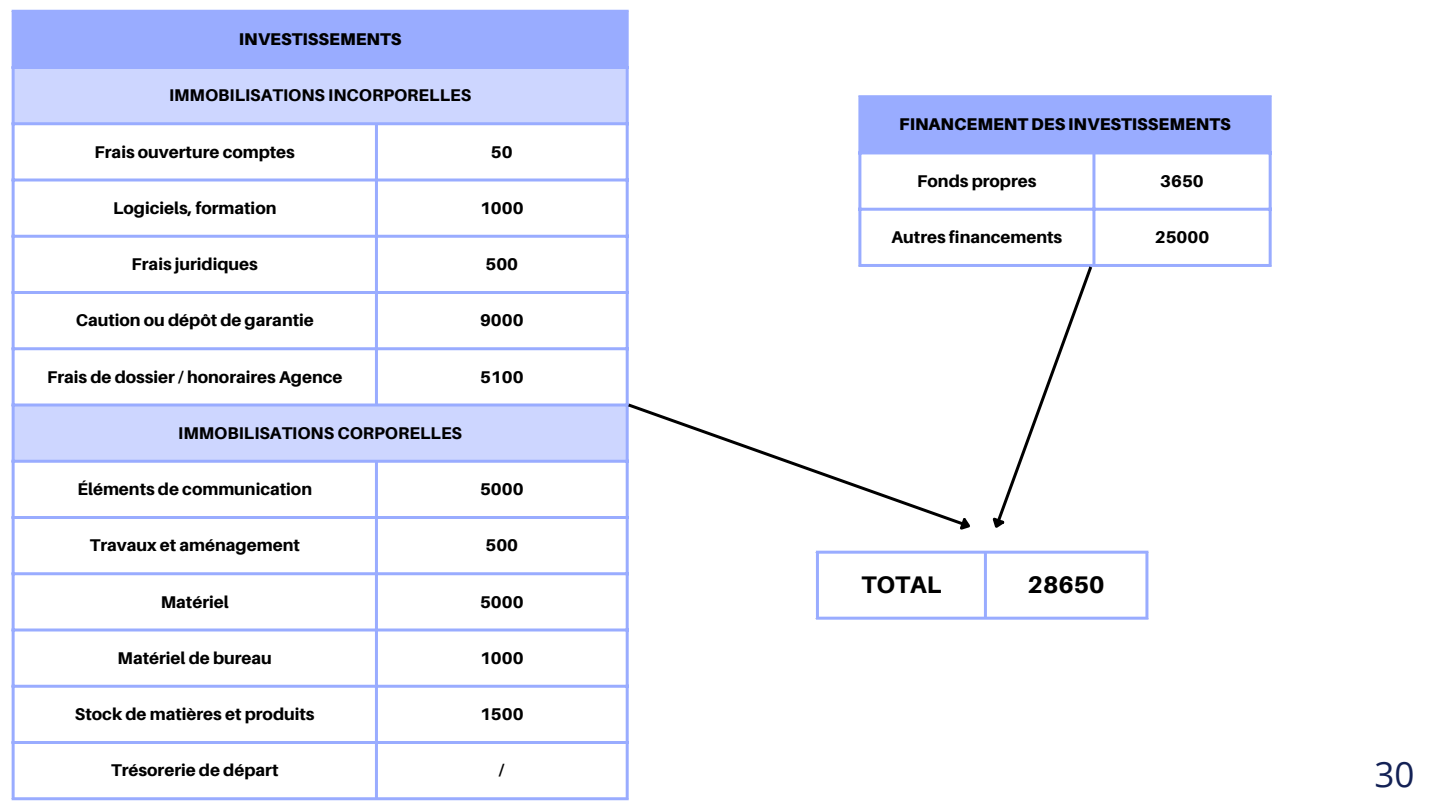
<style>
.page{position:relative;width:1440px;height:810px;background:#fff}
.page>*{position:absolute;margin:0;border:0;box-sizing:border-box;transform-origin:0 0}
.t1{font:35px "Open Sans";color:#132155}
.t2{font:800 24px "Aileron";color:#000}
.t3{font:800 17px "Aileron";color:#000}
.t4{font:900 17px "Aileron";color:#000}
</style>
<div class="page">
<div style="left:13px;top:11px;width:614px;height:57px;background:#99acff"></div>
<svg style="left:15px;top:69px;width:611px;height:391px"></svg>
<svg style="left:15px;top:537px;width:611px;height:260px"></svg>
<hr style="left:12px;top:13px;width:3px;height:784px;background:#99acff">
<hr style="left:375px;top:125px;width:3px;height:279px;background:#99acff">
<hr style="left:375px;top:463px;width:3px;height:334px;background:#99acff">
<hr style="left:626px;top:13px;width:3px;height:784px;background:#99acff">
<hr style="left:12px;top:10px;width:617px;height:3px;background:#99acff">
<hr style="left:12px;top:66px;width:617px;height:3px;background:#99acff">
<hr style="left:12px;top:122px;width:617px;height:3px;background:#99acff">
<hr style="left:12px;top:179px;width:617px;height:3px;background:#99acff">
<hr style="left:12px;top:235px;width:617px;height:3px;background:#99acff">
<hr style="left:12px;top:291px;width:617px;height:3px;background:#99acff">
<hr style="left:12px;top:347px;width:617px;height:3px;background:#99acff">
<hr style="left:12px;top:404px;width:617px;height:3px;background:#99acff">
<hr style="left:12px;top:460px;width:617px;height:3px;background:#99acff">
<hr style="left:12px;top:516px;width:617px;height:3px;background:#99acff">
<hr style="left:12px;top:572px;width:617px;height:3px;background:#99acff">
<hr style="left:12px;top:629px;width:617px;height:3px;background:#99acff">
<hr style="left:12px;top:685px;width:617px;height:3px;background:#99acff">
<hr style="left:12px;top:741px;width:617px;height:3px;background:#99acff">
<hr style="left:12px;top:797px;width:617px;height:3px;background:#99acff">
<div style="left:860px;top:97px;width:410px;height:56px;background:#99acff"></div>
<hr style="left:858px;top:98px;width:3px;height:166px;background:#99acff">
<hr style="left:1092px;top:154px;width:3px;height:110px;background:#99acff">
<hr style="left:1269px;top:98px;width:3px;height:166px;background:#99acff">
<hr style="left:858px;top:95px;width:414px;height:3px;background:#99acff">
<hr style="left:858px;top:151px;width:414px;height:3px;background:#99acff">
<hr style="left:858px;top:208px;width:414px;height:3px;background:#99acff">
<hr style="left:858px;top:264px;width:414px;height:3px;background:#99acff">
<hr style="left:816px;top:554px;width:3px;height:63px;background:#99acff">
<hr style="left:984px;top:554px;width:3px;height:63px;background:#99acff">
<hr style="left:1145px;top:554px;width:3px;height:63px;background:#99acff">
<hr style="left:816px;top:551px;width:332px;height:3px;background:#99acff">
<hr style="left:816px;top:617px;width:332px;height:3px;background:#99acff">
<svg style="left:992px;top:263px;width:101px;height:265px"></svg>
<svg style="left:625px;top:401px;width:345px;height:136px"></svg>
<p class="t4" style="left:239px;top:29px;width:164px">INVESTISSEMENTS</p>
<p class="t3" style="left:169px;top:85px;width:304px">IMMOBILISATIONS INCORPORELLES</p>
<p class="t3" style="left:95px;top:141px;width:202px">Frais ouverture comptes</p>
<p class="t3" style="left:491px;top:141px;width:23px">50</p>
<p class="t3" style="left:113px;top:197px;width:165px">Logiciels, formation</p>
<p class="t3" style="left:480px;top:197px;width:45px">1000</p>
<p class="t3" style="left:132px;top:254px;width:128px">Frais juridiques</p>
<p class="t3" style="left:485px;top:254px;width:34px">500</p>
<p class="t3" style="left:76px;top:310px;width:240px">Caution ou dépôt de garantie</p>
<p class="t3" style="left:480px;top:310px;width:45px">9000</p>
<p class="t3" style="left:47px;top:366px;width:297px">Frais de dossier / honoraires Agence</p>
<p class="t3" style="left:480px;top:366px;width:45px">5100</p>
<p class="t3" style="left:178px;top:422px;width:285px">IMMOBILISATIONS CORPORELLES</p>
<p class="t3" style="left:77px;top:479px;width:236px">Éléments de communication</p>
<p class="t3" style="left:480px;top:479px;width:45px">5000</p>
<p class="t3" style="left:90px;top:535px;width:212px">Travaux et aménagement</p>
<p class="t3" style="left:485px;top:535px;width:34px">500</p>
<p class="t3" style="left:161px;top:591px;width:69px">Matériel</p>
<p class="t3" style="left:480px;top:591px;width:45px">5000</p>
<p class="t3" style="left:118px;top:647px;width:156px">Matériel de bureau</p>
<p class="t3" style="left:480px;top:647px;width:45px">1000</p>
<p class="t3" style="left:75px;top:704px;width:241px">Stock de matières et produits</p>
<p class="t3" style="left:480px;top:704px;width:45px">1500</p>
<p class="t3" style="left:111px;top:760px;width:169px">Trésorerie de départ</p>
<p class="t3" style="left:499px;top:760px;width:7px">/</p>
<p class="t4" style="left:899px;top:114px;width:333px">FINANCEMENT DES INVESTISSEMENTS</p>
<p class="t3" style="left:917px;top:170px;width:121px">Fonds propres</p>
<p class="t3" style="left:1160px;top:170px;width:45px">3650</p>
<p class="t3" style="left:892px;top:226px;width:172px">Autres financements</p>
<p class="t3" style="left:1155px;top:226px;width:56px">25000</p>
<p class="t2" style="left:861px;top:570px;width:82px">TOTAL</p>
<p class="t2" style="left:1028px;top:570px;width:79px">28650</p>
<p class="t1" style="left:1374px;top:750px;width:41px">30</p>
</div>
